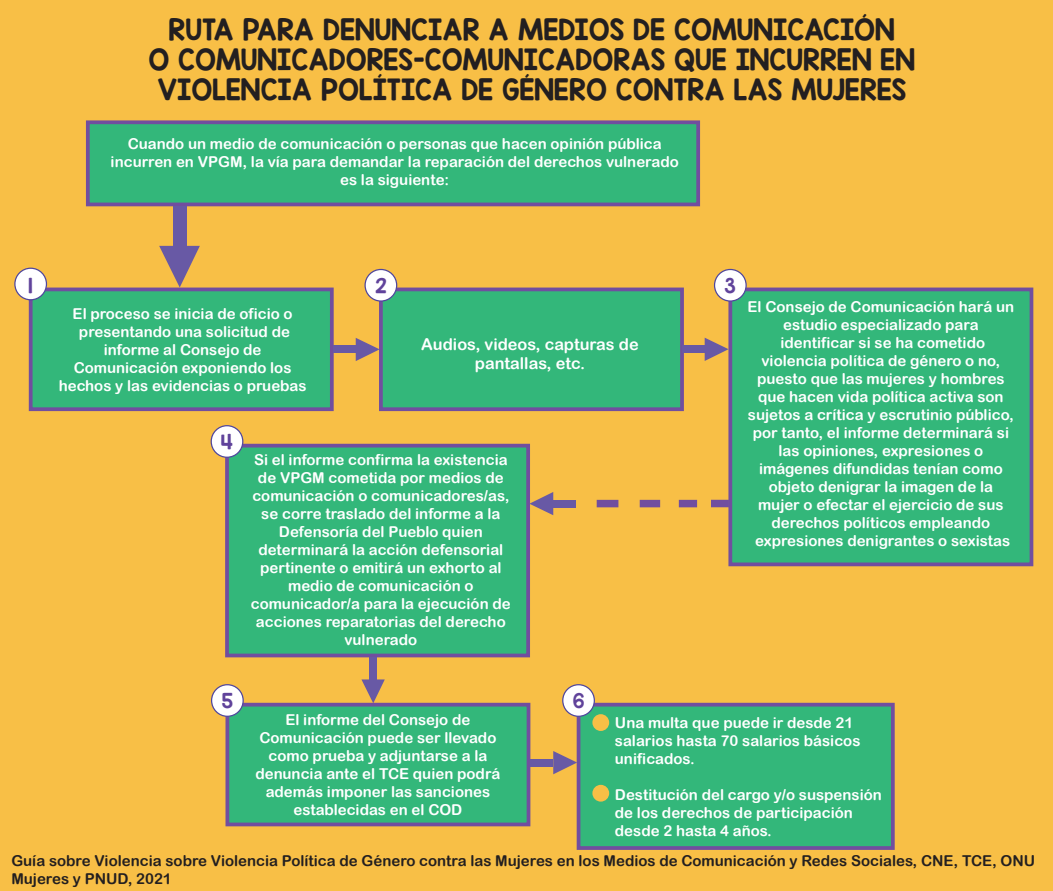
<style>
.page{position:relative;width:1053px;height:891px;background:#fff}
.page>*{position:absolute;margin:0;border:0;box-sizing:border-box;transform-origin:0 0}
.t1{font:25px/30px "KG Red Hands";color:#231f20;text-align:center}
.t2{font:17.5px "KG Red Hands";color:#60439b}
.t3{font:16.25px/19.5px "Arial Rounded MT Bold";color:#fff;text-align:center}
.t4{font:15px/18px "Arial Rounded MT Bold";color:#fff;text-align:center}
.t5{font:15px/18px "Arial Rounded MT Bold";color:#231f20}
</style>
<div class="page">
<div style="left:0;top:0;width:1052px;height:891px;background:#f8bf46"></div>
<div style="left:86px;top:120px;width:614px;height:86px;background:#33b77a;border:4px solid #714e9f"></div>
<div style="left:29px;top:287px;width:304px;height:124px;background:#33b77a;border:4px solid #714e9f"></div>
<div style="left:379px;top:287px;width:304px;height:124px;background:#33b77a;border:4px solid #714e9f"></div>
<div style="left:728px;top:287px;width:305px;height:279px;background:#33b77a;border:4px solid #714e9f"></div>
<div style="left:225px;top:444px;width:305px;height:213px;background:#33b77a;border:4px solid #714e9f"></div>
<div style="left:173px;top:206px;width:13px;height:40px;background:#6859a5"></div>
<svg style="left:159px;top:246px;width:41px;height:41px"></svg>
<div style="left:333px;top:345px;width:23px;height:8px;background:#6859a5"></div>
<svg style="left:356px;top:338px;width:23px;height:23px"></svg>
<div style="left:682px;top:345px;width:22px;height:8px;background:#6859a5"></div>
<svg style="left:704px;top:338px;width:24px;height:23px"></svg>
<div style="left:225px;top:703px;width:305px;height:123px;background:#33b77a;border:4px solid #714e9f"></div>
<div style="left:576px;top:703px;width:318px;height:147px;background:#33b77a;border:4px solid #714e9f"></div>
<div style="left:592px;top:714px;width:17px;height:17px;background:#f8bf46;border-radius:50%"></div>
<div style="left:592px;top:785px;width:17px;height:16px;background:#f8bf46;border-radius:50%"></div>
<div style="left:530px;top:759px;width:23px;height:7px;background:#6859a5"></div>
<svg style="left:553px;top:751px;width:24px;height:23px"></svg>
<div style="left:369px;top:657px;width:8px;height:22px;background:#6859a5"></div>
<svg style="left:361px;top:679px;width:24px;height:24px"></svg>
<div style="left:553px;top:500px;width:23px;height:7px;background:#6859a5"></div>
<svg style="left:529px;top:492px;width:24px;height:23px"></svg>
<div style="left:596px;top:500px;width:22px;height:7px;background:#714e9f"></div>
<div style="left:639px;top:500px;width:21px;height:7px;background:#714e9f"></div>
<div style="left:678px;top:500px;width:19px;height:7px;background:#714e9f"></div>
<div style="left:711px;top:500px;width:17px;height:7px;background:#714e9f"></div>
<div style="left:15px;top:268px;width:31px;height:32px;background:#fff;border-radius:50%"></div>
<div style="left:14px;top:268px;width:33px;height:32px;border:1px solid #4f469d;border-radius:50%"></div>
<div style="left:365px;top:269px;width:31px;height:32px;background:#fff;border-radius:50%"></div>
<div style="left:364px;top:269px;width:33px;height:33px;border:1px solid #4f469d;border-radius:50%"></div>
<div style="left:714px;top:269px;width:32px;height:32px;background:#fff;border-radius:50%"></div>
<div style="left:713px;top:269px;width:33px;height:33px;border:1px solid #4f469d;border-radius:50%"></div>
<div style="left:211px;top:426px;width:32px;height:31px;background:#fff;border-radius:50%"></div>
<div style="left:210px;top:425px;width:33px;height:33px;border:1px solid #4f469d;border-radius:50%"></div>
<div style="left:211px;top:685px;width:32px;height:31px;background:#fff;border-radius:50%"></div>
<div style="left:211px;top:684px;width:33px;height:33px;border:1px solid #4f469d;border-radius:50%"></div>
<div style="left:562px;top:685px;width:32px;height:31px;background:#fff;border-radius:50%"></div>
<div style="left:562px;top:684px;width:33px;height:33px;border:1px solid #4f469d;border-radius:50%"></div>
<h1 class="t1" style="left:148px;top:15px;width:768px">RUTA PARA DENUNCIAR A MEDIOS DE COMUNICACIÓN<br>O COMUNICADORES-COMUNICADORAS QUE INCURREN EN<br>VIOLENCIA POLÍTICA DE GÉNERO CONTRA LAS MUJERES</h1>
<p class="t4" style="left:111px;top:134px;width:569px">Cuando un medio de comunicación o personas que hacen opinión pública incurren en VPGM, la vía para demandar la reparación del derechos vulnerado es la siguiente:</p>
<p class="t2" style="left:29px;top:274px;width:6px">1</p>
<p class="t2" style="left:375px;top:274px;width:13px">2</p>
<p class="t2" style="left:724px;top:274px;width:13px">3</p>
<p class="t4" style="left:59px;top:304px;width:249px">El proceso se inicia de oficio o presentando una solicitud de informe al Consejo de<br>Comunicación exponiendo los hechos y las evidencias o pruebas</p>
<p class="t2" style="left:221px;top:430px;width:14px">4</p>
<p class="t3" style="left:421px;top:334px;width:219px">Audios, videos, capturas de pantallas, etc.</p>
<p class="t4" style="left:251px;top:450px;width:261px">Si el informe confirma la existencia de VPGM cometida por medios de comunicación o comunicadores/as, se corre traslado del informe a la<br>Defensoría del Pueblo quien determinará la acción defensorial pertinente o emitirá un exhorto al medio de comunicación o comunicador/a para la ejecución de acciones reparatorias del derecho vulnerado</p>
<p class="t4" style="left:747px;top:298px;width:268px">El Consejo de Comunicación hará un estudio especializado para identificar si se ha cometido violencia política de género o no, puesto que las mujeres y hombres que hacen vida política activa son sujetos a crítica y escrutinio público, por tanto, el informe determinará si las opiniones, expresiones o imágenes difundidas tenían como objeto denigrar la imagen de la mujer o efectar el ejercicio de sus derechos políticos empleando expresiones denigrantes o sexistas</p>
<p class="t2" style="left:222px;top:689px;width:13px">5</p>
<p class="t2" style="left:572px;top:689px;width:13px">6</p>
<p class="t4" style="left:255px;top:710px;width:246px">El informe del Consejo de<br>Comunicación puede ser llevado como prueba y adjuntarse a la denuncia ante el TCE quien podrá además imponer las sanciones establecidas en el COD</p>
<p class="t4" style="left:615px;top:713px;width:247px;text-align:left">Una multa que puede ir desde 21 salarios hasta 70 salarios básicos unificados.</p>
<p class="t4" style="left:615px;top:785px;width:268px;text-align:left">Destitución del cargo y/o suspensión de los derechos de participación desde 2 hasta 4 años.</p>
<p class="t5" style="left:11px;top:851px;width:1025px">Guía sobre Violencia sobre Violencia Política de Género contra las Mujeres en los Medios de Comunicación y Redes Sociales, CNE, TCE, ONU<br>Mujeres y PNUD, 2021</p>
</div>
